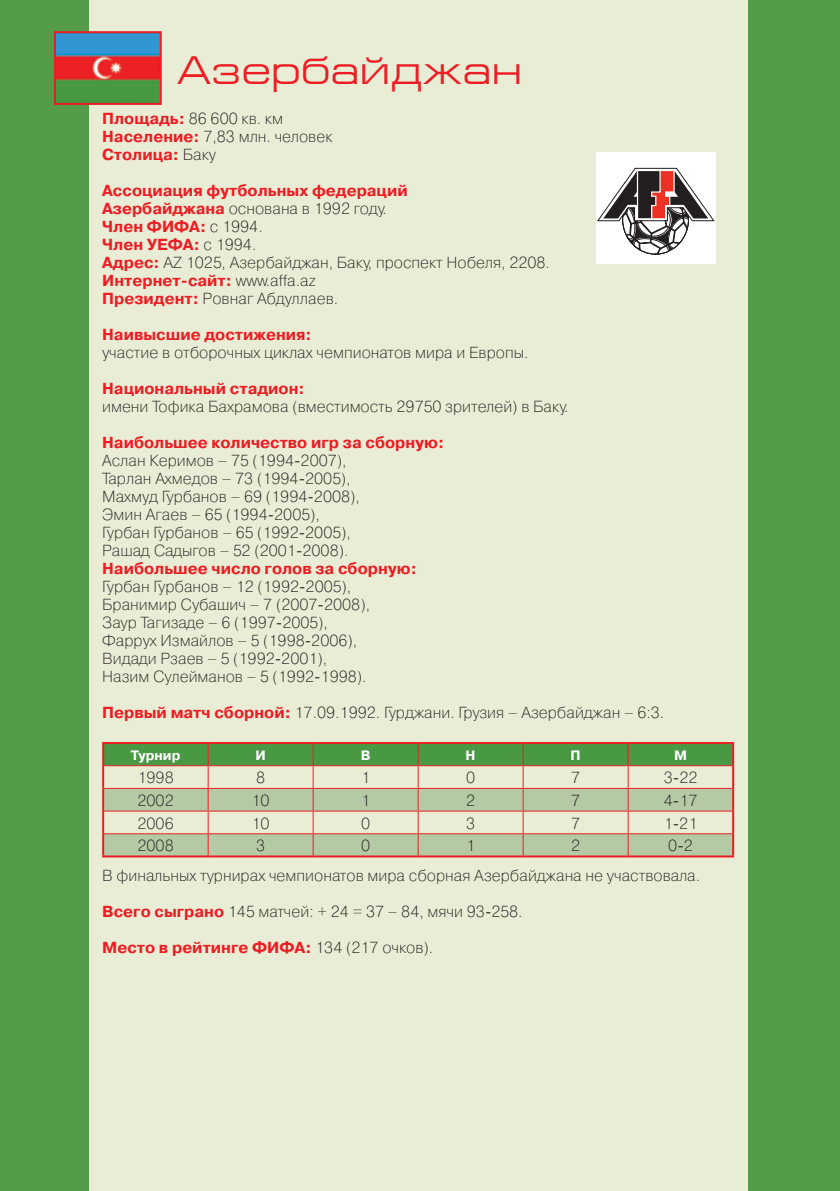
<style>
.page{position:relative;width:840px;height:1191px;background:#fff}
.page>*{position:absolute;margin:0;border:0;box-sizing:border-box;transform-origin:0 0}
.t1{font:40px "Europe Extended C";letter-spacing:.02em;color:#ed1d24}
.t2{font:16px/18px "Pragmatica Light C";color:#231f20}
.t3{font:700 16px/18px "Pragmatica C";color:#ed1d24}
.t4{font:700 13.6px "Pragmatica C";color:#fff}
.s1{font-family:"Pragmatica C";font-weight:700;color:#ed1d24}
.s2{font-family:"Pragmatica Light C";font-weight:400;color:#231f20}
</style>
<div class="page">
<div style="left:0;top:0;width:839px;height:1191px;background:#549c49"></div>
<div style="left:90px;top:0;width:657px;height:1191px;background:#eaedd5"></div>
<img style="left:57px;top:34px;width:102px;height:68px">
<div style="left:54px;top:31px;width:108px;height:74px;border:2px solid #ed1d24"></div>
<hr style="left:102px;top:742px;width:106px;height:2px;background:#ed1d24">
<hr style="left:102px;top:744px;width:2px;height:21px;background:#ed1d24">
<hr style="left:208px;top:742px;width:105px;height:2px;background:#ed1d24">
<hr style="left:313px;top:742px;width:105px;height:2px;background:#ed1d24">
<hr style="left:418px;top:742px;width:105px;height:2px;background:#ed1d24">
<hr style="left:523px;top:742px;width:104px;height:2px;background:#ed1d24">
<hr style="left:627px;top:742px;width:106px;height:2px;background:#ed1d24">
<hr style="left:731px;top:744px;width:2px;height:21px;background:#ed1d24">
<hr style="left:102px;top:765px;width:2px;height:23px;background:#ed1d24">
<hr style="left:731px;top:765px;width:2px;height:23px;background:#ed1d24">
<hr style="left:102px;top:788px;width:2px;height:23px;background:#ed1d24">
<hr style="left:731px;top:788px;width:2px;height:23px;background:#ed1d24">
<hr style="left:102px;top:811px;width:2px;height:22px;background:#ed1d24">
<hr style="left:731px;top:811px;width:2px;height:22px;background:#ed1d24">
<hr style="left:102px;top:833px;width:2px;height:22px;background:#ed1d24">
<hr style="left:731px;top:833px;width:2px;height:22px;background:#ed1d24">
<hr style="left:102px;top:855px;width:106px;height:2px;background:#ed1d24">
<hr style="left:208px;top:855px;width:105px;height:2px;background:#ed1d24">
<hr style="left:313px;top:855px;width:105px;height:2px;background:#ed1d24">
<hr style="left:418px;top:855px;width:105px;height:2px;background:#ed1d24">
<hr style="left:523px;top:855px;width:104px;height:2px;background:#ed1d24">
<hr style="left:627px;top:855px;width:106px;height:2px;background:#ed1d24">
<svg style="left:103px;top:743px;width:629px;height:112px"></svg>
<div style="left:595px;top:152px;width:120px;height:111px;background:#fff"></div>
<svg style="left:597px;top:168px;width:117px;height:87px"></svg>
<h1 class="t1" style="left:177px;top:48px;width:346px">Азербайджан</h1>
<p class="t2" style="left:102px;top:110px;width:232px"><span class="s1">Площадь:</span> 86 600 кв. км<br><span class="s1">Население:</span> 7,83 млн. человек</p>
<p class="t3" style="left:102px;top:146px;width:115px">Столица: <span class="s2">Баку</span></p>
<p class="t3" style="left:102px;top:182px;width:307px">Ассоциация футбольных федераций</p>
<p class="t2" style="left:102px;top:200px;width:286px"><span class="s1">Азербайджана</span> основана в 1992 году.</p>
<p class="t3" style="left:102px;top:218px;width:162px">Член ФИФА: <span class="s2">с 1994.<br></span>Член УЕФА: <span class="s2">с 1994.</span></p>
<p class="t2" style="left:102px;top:254px;width:449px"><span class="s1">Адрес:</span> AZ 1025, Азербайджан, Баку, проспект Нобеля, 2208.</p>
<p class="t3" style="left:102px;top:272px;width:215px">Интернет-сайт: <span class="s2">www.affa.az</span></p>
<p class="t2" style="left:102px;top:290px;width:237px"><span class="s1">Президент:</span> Ровнаг Абдуллаев.</p>
<p class="t3" style="left:102px;top:326px;width:211px">Наивысшие достижения:</p>
<p class="t2" style="left:102px;top:344px;width:427px">участие в отборочных циклах чемпионатов мира и Европы.</p>
<p class="t3" style="left:102px;top:380px;width:204px">Национальный стадион:</p>
<p class="t2" style="left:102px;top:398px;width:468px">имени Тофика Бахрамова (вместимость 29750 зрителей) в Баку.</p>
<p class="t3" style="left:102px;top:434px;width:343px">Наибольшее количество игр за сборную:</p>
<p class="t2" style="left:102px;top:452px;width:259px">Аслан Керимов – 75 (1994-2007),<br>Тарлан Ахмедов – 73 (1994-2005),<br>Махмуд Гурбанов – 69 (1994-2008),<br>Эмин Агаев – 65 (1994-2005),<br>Гурбан Гурбанов – 65 (1992-2005),<br>Рашад Садыгов – 52 (2001-2008).</p>
<p class="t3" style="left:102px;top:560px;width:316px">Наибольшее число голов за сборную:</p>
<p class="t2" style="left:102px;top:578px;width:269px">Гурбан Гурбанов – 12 (1992-2005),<br>Бранимир Субашич – 7 (2007-2008),<br>Заур Тагизаде – 6 (1997-2005),<br>Фаррух Измайлов – 5 (1998-2006),<br>Видади Рзаев – 5 (1992-2001),<br>Назим Сулейманов – 5 (1992-1998).</p>
<p class="t2" style="left:102px;top:704px;width:563px"><span class="s1">Первый матч сборной:</span> 17.09.1992. Гурджани. Грузия – Азербайджан – 6:3.</p>
<p class="t4" style="left:131px;top:747px;width:51px">Турнир</p>
<p class="t4" style="left:255px;top:747px;width:12px">И</p>
<p class="t4" style="left:360px;top:747px;width:11px">В</p>
<p class="t4" style="left:465px;top:747px;width:12px">Н</p>
<p class="t4" style="left:570px;top:747px;width:12px">П</p>
<p class="t4" style="left:673px;top:747px;width:14px">М</p>
<p class="t2" style="left:137px;top:769px;width:38px">1998</p>
<p class="t2" style="left:256px;top:769px;width:11px">8</p>
<p class="t2" style="left:361px;top:769px;width:11px">1</p>
<p class="t2" style="left:466px;top:769px;width:11px">0</p>
<p class="t2" style="left:570px;top:769px;width:11px">7</p>
<p class="t2" style="left:663px;top:769px;width:35px">3-22</p>
<p class="t2" style="left:137px;top:791px;width:38px">2002</p>
<p class="t2" style="left:251px;top:791px;width:20px">10</p>
<p class="t2" style="left:361px;top:791px;width:11px">1</p>
<p class="t2" style="left:466px;top:791px;width:11px">2</p>
<p class="t2" style="left:570px;top:791px;width:11px">7</p>
<p class="t2" style="left:663px;top:791px;width:35px">4-17</p>
<p class="t2" style="left:137px;top:814px;width:38px">2006</p>
<p class="t2" style="left:251px;top:814px;width:20px">10</p>
<p class="t2" style="left:361px;top:814px;width:11px">0</p>
<p class="t2" style="left:466px;top:814px;width:11px">3</p>
<p class="t2" style="left:570px;top:814px;width:11px">7</p>
<p class="t2" style="left:663px;top:814px;width:35px">1-21</p>
<p class="t2" style="left:137px;top:837px;width:38px">2008</p>
<p class="t2" style="left:256px;top:837px;width:11px">3</p>
<p class="t2" style="left:361px;top:837px;width:11px">0</p>
<p class="t2" style="left:466px;top:837px;width:11px">1</p>
<p class="t2" style="left:570px;top:837px;width:11px">2</p>
<p class="t2" style="left:102px;top:831px;width:599px;line-height:29.8px;text-indent:566px">0-2<br>В финальных турнирах чемпионатов мира сборная Азербайджана не участвовала.</p>
<p class="t2" style="left:102px;top:902px;width:422px"><span class="s1">Всего сыграно</span> 145 матчей: + 24 = 37 – 84, мячи 93-258.</p>
<p class="t3" style="left:102px;top:938px;width:332px">Место в рейтинге ФИФА: <span class="s2">134 (217 очков).</span></p>
</div>
